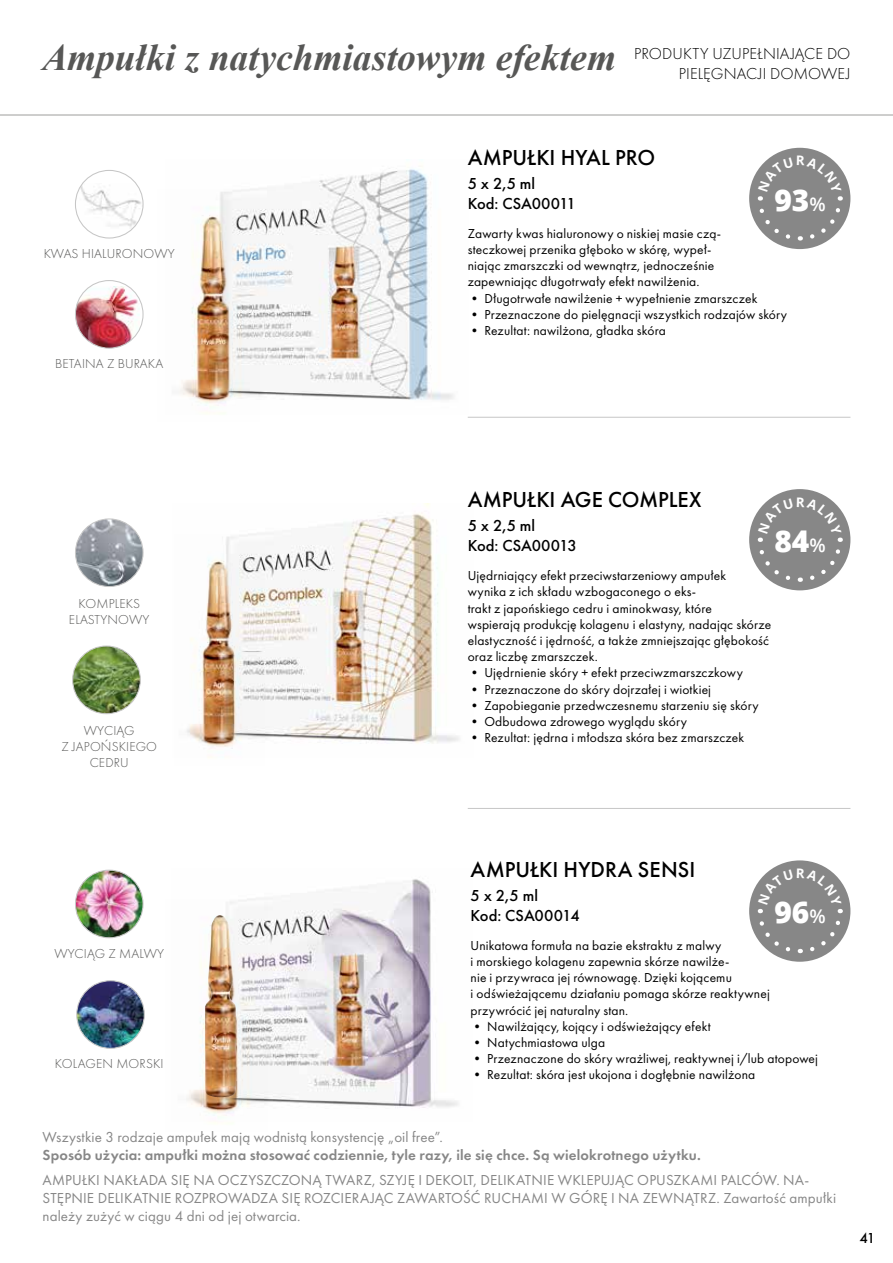
<style>
.page{position:relative;width:893px;height:1263px;background:#fff}
.page>*{position:absolute;margin:0;border:0;box-sizing:border-box;transform-origin:0 0}
.t1{font:italic 700 37.5px "Times New Roman";color:#575756}
.t2{font:800 29.85px "Open Sans";color:#fff}
.t3{font:500 22.5px "Futura PT";color:#000}
.t4{font:500 16.5px/19.8px "Futura PT";color:#000}
.t5{font:300 16.5px/19.8px "Futura PT";letter-spacing:.005em;color:#000;text-align:right}
.t6{font:15px/18px "Futura PT";letter-spacing:.01em;color:#878787}
.t7{font:600 15px "Futura PT";letter-spacing:.01em;color:#878787}
.t8{font:500 15px "Futura PT";color:#000}
.t9{font:13.5px/16.2px "Futura PT";letter-spacing:.01em;color:#000}
.t10{font:300 13.5px/16.2px "Futura PT";letter-spacing:.01em;color:#575756;text-align:center}
.s1{font-weight:600;font-size:18.9px}
</style>
<div class="page">
<hr style="left:0;top:115px;width:893px;height:1px;background:#9d9d9c">
<img style="left:371px;top:166px;width:83px;height:234px">
<img style="left:259px;top:170px;width:168px;height:228px">
<img style="left:230px;top:514px;width:202px;height:227px">
<img style="left:179px;top:189px;width:80px;height:225px">
<img style="left:197px;top:217px;width:32px;height:181px">
<img style="left:178px;top:535px;width:87px;height:223px">
<img style="left:369px;top:890px;width:89px;height:218px">
<img style="left:247px;top:879px;width:183px;height:226px">
<img style="left:75px;top:870px;width:68px;height:68px;border-radius:34px">
<div style="left:75px;top:870px;width:69px;height:68px;border:1px solid #c6c6c6;border-radius:50%"></div>
<img style="left:75px;top:286px;width:65px;height:61px">
<div style="left:75px;top:280px;width:69px;height:69px;border:1px solid #c6c6c6;border-radius:50%"></div>
<img style="left:75px;top:519px;width:68px;height:67px;border-radius:34px">
<div style="left:75px;top:518px;width:69px;height:69px;border:1px solid #c6c6c6;border-radius:50%"></div>
<img style="left:77px;top:981px;width:67px;height:67px;border-radius:34px">
<div style="left:76px;top:980px;width:69px;height:69px;border:1px solid #c6c6c6;border-radius:50%"></div>
<img style="left:76px;top:183px;width:66px;height:46px">
<div style="left:75px;top:170px;width:69px;height:69px;border:1px solid #c6c6c6;border-radius:50%"></div>
<img style="left:73px;top:646px;width:67px;height:68px;border-radius:34px">
<div style="left:72px;top:645px;width:69px;height:69px;border:1px solid #c6c6c6;border-radius:50%"></div>
<img style="left:186px;top:900px;width:81px;height:224px">
<img style="left:205px;top:915px;width:31px;height:182px">
<hr style="left:468px;top:417px;width:382px;height:1px;background:#c6c6c6">
<hr style="left:468px;top:808px;width:382px;height:1px;background:#c6c6c6">
<div style="left:749px;top:148px;width:101px;height:101px;background:#878787;border-radius:50%"></div>
<div style="left:749px;top:489px;width:101px;height:101px;background:#878787;border-radius:50%"></div>
<div style="left:749px;top:860px;width:101px;height:102px;background:#878787;border-radius:50%"></div>
<svg style="left:756px;top:156px;width:88px;height:87px"></svg>
<svg style="left:756px;top:497px;width:88px;height:87px"></svg>
<svg style="left:756px;top:869px;width:88px;height:86px"></svg>
<h1 class="t1" style="left:43px;top:31px;width:575px">Ampułki z natychmiastowym efektem</h1>
<p class="t5" style="left:634px;top:44px;width:218px">PRODUKTY UZUPEŁNIAJĄCE DO<br>PIELĘGNACJI DOMOWEJ</p>
<p class="t10" style="left:44px;top:245px;width:133px">KWAS HIALURONOWY</p>
<p class="t10" style="left:55px;top:356px;width:110px">BETAINA Z BURAKA</p>
<h3 class="t3" style="left:468px;top:144px;width:189px">AMPUŁKI HYAL PRO</h3>
<p class="t4" style="left:468px;top:174px;width:110px">5 x 2,5 ml<br>Kod: CSA00011</p>
<p class="t9" style="left:468px;top:225px;width:255px">Zawarty kwas hialuronowy o niskiej masie czą&shy;steczkowej przenika głęboko w skórę, wypeł&shy;niając zmarszczki od wewnątrz, jednocześnie zapewniając długotrwały efekt nawilżenia.</p>
<p class="t9" style="left:468px;top:290px;width:291px">• Długotrwałe nawilżenie + wypełnienie zmarszczek</p>
<p class="t9" style="left:468px;top:306px;width:321px">• Przeznaczone do pielęgnacji wszystkich rodzajów skóry</p>
<p class="t9" style="left:468px;top:322px;width:200px">• Rezultat: nawilżona, gładka skóra</p>
<h2 class="t2" style="left:774px;top:177px;width:53px">93<span class="s1">%</span></h2>
<p class="t10" style="left:69px;top:596px;width:82px">KOMPLEKS<br>ELASTYNOWY</p>
<p class="t10" style="left:61px;top:722px;width:97px">WYCIĄG<br>Z JAPOŃSKIEGO<br>CEDRU</p>
<h3 class="t3" style="left:468px;top:486px;width:235px">AMPUŁKI AGE COMPLEX</h3>
<p class="t4" style="left:468px;top:516px;width:111px">5 x 2,5 ml<br>Kod: CSA00013</p>
<p class="t9" style="left:468px;top:567px;width:305px">Ujędrniający efekt przeciwstarzeniowy ampułek<br>wynika z ich składu wzbogaconego o eks-<br>trakt z japońskiego cedru i aminokwasy, które<br>wspierają produkcję kolagenu i elastyny, nadając skórze elastyczność i jędrność, a także zmniejszając głębokość oraz liczbę zmarszczek.</p>
<p class="t9" style="left:468px;top:665px;width:277px">• Ujędrnienie skóry + efekt przeciwzmarszczkowy</p>
<p class="t9" style="left:468px;top:681px;width:245px">• Przeznaczone do skóry dojrzałej i wiotkiej</p>
<p class="t9" style="left:468px;top:697px;width:292px">• Zapobieganie przedwczesnemu starzeniu się skóry</p>
<p class="t9" style="left:468px;top:713px;width:221px">• Odbudowa zdrowego wyglądu skóry</p>
<p class="t9" style="left:468px;top:729px;width:278px">• Rezultat: jędrna i młodsza skóra bez zmarszczek</p>
<h2 class="t2" style="left:774px;top:518px;width:53px">84<span class="s1">%</span></h2>
<p class="t10" style="left:54px;top:946px;width:111px">WYCIĄG Z MALWY</p>
<p class="t10" style="left:55px;top:1056px;width:110px">KOLAGEN MORSKI</p>
<h3 class="t3" style="left:471px;top:856px;width:226px">AMPUŁKI HYDRA SENSI</h3>
<p class="t4" style="left:471px;top:885px;width:111px">5 x 2,5 ml<br>Kod: CSA00014</p>
<p class="t9" style="left:471px;top:937px;width:301px">Unikatowa formuła na bazie ekstraktu z malwy<br>i morskiego kolagenu zapewnia skórze nawilże-<br>nie i przywraca jej równowagę. Dzięki kojącemu<br>i odświeżającemu działaniu pomaga skórze reaktywnej przywrócić jej naturalny stan.</p>
<p class="t9" style="left:471px;top:1018px;width:242px">• Nawilżający, kojący i odświeżający efekt</p>
<p class="t9" style="left:471px;top:1034px;width:136px">• Natychmiastowa ulga</p>
<p class="t9" style="left:471px;top:1050px;width:349px">• Przeznaczone do skóry wrażliwej, reaktywnej i/lub atopowej</p>
<p class="t9" style="left:471px;top:1067px;width:286px">• Rezultat: skóra jest ukojona i dogłębnie nawilżona</p>
<h2 class="t2" style="left:774px;top:889px;width:53px">96<span class="s1">%</span></h2>
<p class="t6" style="left:43px;top:1127px;width:402px">Wszystkie 3 rodzaje ampułek mają wodnistą konsystencję „oil free”.</p>
<p class="t7" style="left:43px;top:1145px;width:660px">Sposób użycia: ampułki można stosować codziennie, tyle razy, ile się chce. Są wielokrotnego użytku.</p>
<p class="t6" style="left:43px;top:1171px;width:795px">AMPUŁKI NAKŁADA SIĘ NA OCZYSZCZONĄ TWARZ, SZYJĘ I DEKOLT, DELIKATNIE WKLEPUJĄC OPUSZKAMI PALCÓW. NA-<br>STĘPNIE DELIKATNIE ROZPROWADZA SIĘ ROZCIERAJĄC ZAWARTOŚĆ RUCHAMI W GÓRĘ I NA ZEWNĄTRZ. Zawartość ampułki należy zużyć w ciągu 4 dni od jej otwarcia.</p>
<p class="t8" style="left:859px;top:1229px;width:18px">41</p>
</div>
